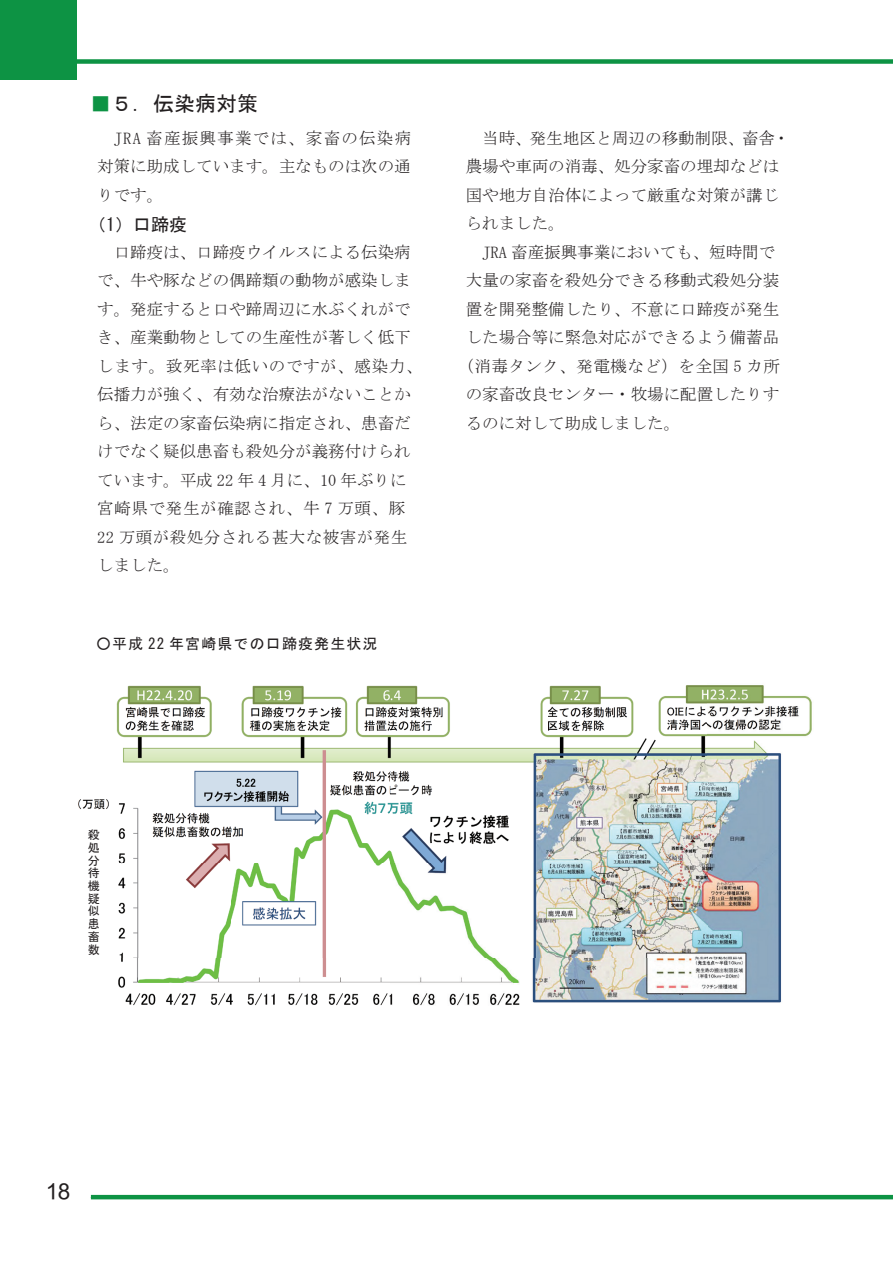
<style>
.page{position:relative;width:893px;height:1263px;background:#fff}
.page>*{position:absolute;margin:0;border:0;box-sizing:border-box;transform-origin:0 0}
.t1{font:22.5px "DHHS Gothic W5 WINP RKSJ H";color:#231f20}
.t2{font:21px "MS Gothic";color:#231f20}
.t3{font:18px "MS Gothic";color:#231f20}
.t4{font:16.5px/28.5px "MS Mincho";color:#231f20;text-align:justify}
.t5{font:16.5px "MS Mincho";letter-spacing:.03em;color:#231f20}
.t6{font:15px "MS Gothic";letter-spacing:.075em;color:#231f20}
.t7{font:12px/12.8px "MS Gothic";color:#231f20;text-align:justify}
.s1{color:#0d9344}
</style>
<div class="page">
<div style="left:0;top:0;width:77px;height:79px;background:#0d9344"></div>
<div style="left:0;top:59px;width:893px;height:5px;background:#0d9344"></div>
<hr style="left:91px;top:1195px;width:802px;height:4px;background:#0d9344">
<img style="left:78px;top:685px;width:734px;height:321px">
<div style="left:79px;top:833px;width:33px;height:116px;background:#fff"></div>
<p class="t2" style="left:90px;top:93px;width:170px"><span class="s1">■</span>５．伝染病対策</p>
<p class="t4" style="left:97px;top:124px;width:315px;text-indent:16px">JRA 畜産振興事業では、家畜の伝染病対策に助成しています。主なものは次の通りです。　</p>
<p class="t3" style="left:88px;top:215px;width:100px">（1）口蹄疫</p>
<p class="t4" style="left:97px;top:238px;width:327px;text-align:left">　口蹄疫は、口蹄疫ウイルスによる伝染病で、牛や豚などの偶蹄類の動物が感染します。発症すると口や蹄周辺に水ぶくれができ、産業動物としての生産性が著しく低下します。致死率は低いのですが、感染力、伝播力が強く、有効な治療法がないことから、法定の家畜伝染病に指定され、患畜だけでなく疑似患畜も殺処分が義務付けられています。平成 22 年 4 月に、10 年ぶりに宮崎県で発生が確認され、牛 7 万頭、豚<br>22 万頭が殺処分される甚大な被害が発生しました。</p>
<p class="t6" style="left:96px;top:636px;width:283px">○平成 22 年宮崎県での口蹄疫発生状況</p>
<p class="t4" style="left:466px;top:124px;width:325px">　当時、発生地区と周辺の移動制限、畜舎・</p>
<p class="t4" style="left:466px;top:152px;width:315px">農場や車両の消毒、処分家畜の埋却などは</p>
<p class="t4" style="left:466px;top:181px;width:315px">国や地方自治体によって厳重な対策が講じ</p>
<p class="t4" style="left:466px;top:209px;width:100px">られました。</p>
<p class="t4" style="left:466px;top:238px;width:311px">　JRA 畜産振興事業においても、短時間で</p>
<p class="t4" style="left:466px;top:266px;width:315px">大量の家畜を殺処分できる移動式殺処分装</p>
<p class="t4" style="left:466px;top:295px;width:315px">置を開発整備したり、不意に口蹄疫が発生</p>
<p class="t4" style="left:466px;top:323px;width:315px">した場合等に緊急対応ができるよう備蓄品</p>
<p class="t5" style="left:458px;top:358px;width:324px">（消毒タンク、発電機など）を全国 5 カ所</p>
<p class="t4" style="left:466px;top:380px;width:315px">の家畜改良センター・牧場に配置したりす</p>
<p class="t4" style="left:466px;top:409px;width:216px">るのに対して助成しました。</p>
<p class="t7" style="left:88px;top:828px;width:13px">殺処分待機疑似患畜数</p>
<h1 class="t1" style="left:46px;top:1180px;width:26px">18</h1>
</div>
